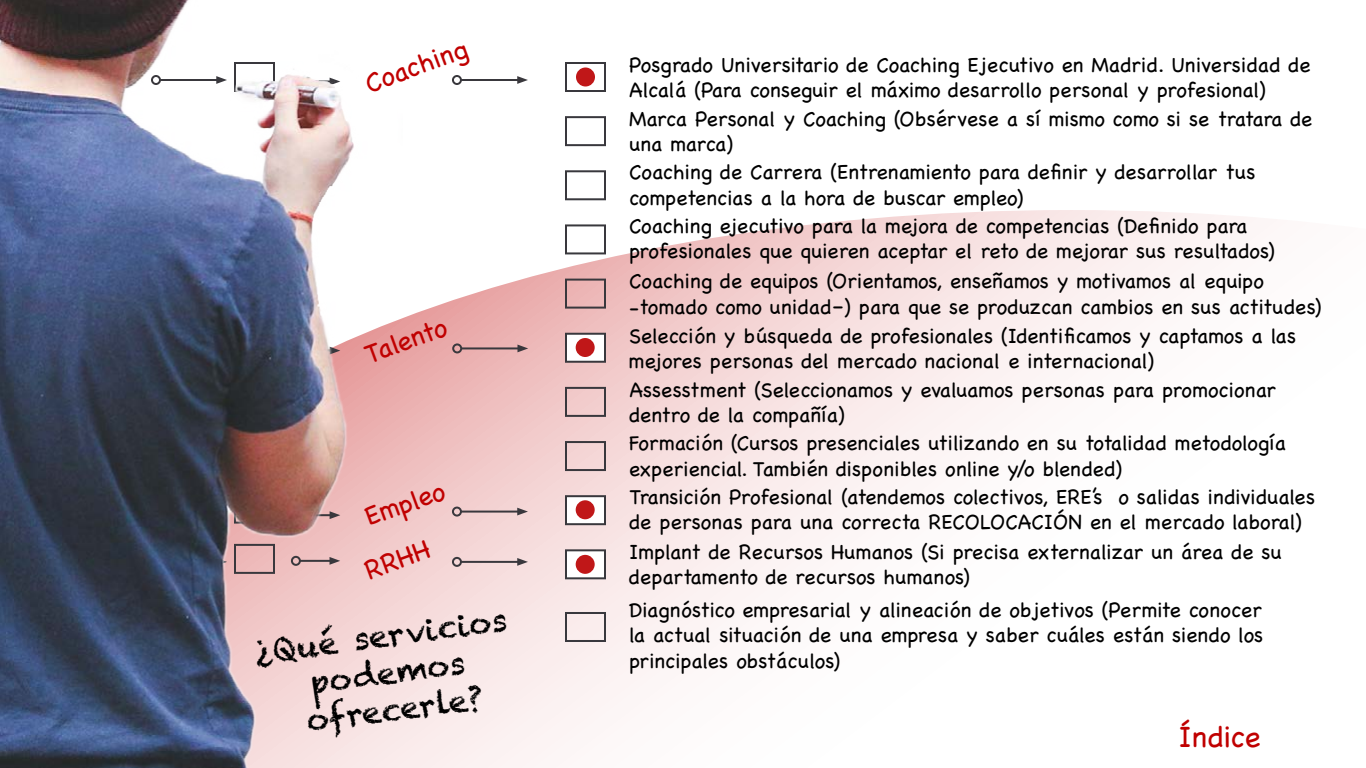
<style>
.page{position:relative;width:1366px;height:768px;background:#fff}
.page>*{position:absolute;margin:0;border:0;box-sizing:border-box;transform-origin:0 0}
.t1{font:31px/37.2px "Chalkduster";color:#000;text-align:center}
.t2{font:30px "Chalkboard";color:#c00000}
.t3{font:27px "Chalkboard";color:#c00000}
.t4{font:21px/25.2px "Chalkboard";color:#000}
</style>
<div class="page">
<svg style="left:403px;top:210px;width:844px;height:558px"></svg>
<hr style="left:461px;top:79px;width:60px;height:2px;background:#39383d">
<div style="left:452px;top:75px;width:10px;height:10px;border:2px solid #39383d;border-radius:50%"></div>
<svg style="left:517px;top:76px;width:11px;height:8px"></svg>
<hr style="left:461px;top:511px;width:60px;height:2px;background:#39383d">
<div style="left:452px;top:507px;width:10px;height:10px;border:2px solid #39383d;border-radius:50%"></div>
<svg style="left:517px;top:508px;width:11px;height:7px"></svg>
<hr style="left:461px;top:347px;width:60px;height:2px;background:#39383d">
<div style="left:452px;top:343px;width:10px;height:10px;border:2px solid #39383d;border-radius:50%"></div>
<svg style="left:517px;top:345px;width:11px;height:7px"></svg>
<hr style="left:461px;top:561px;width:60px;height:2px;background:#39383d">
<div style="left:452px;top:557px;width:10px;height:10px;border:2px solid #39383d;border-radius:50%"></div>
<svg style="left:517px;top:558px;width:11px;height:8px"></svg>
<div style="left:565px;top:62px;width:41px;height:30px;background:#fff;border:2px solid #39383d"></div>
<div style="left:565px;top:224px;width:41px;height:30px;border:2px solid #39383d"></div>
<div style="left:565px;top:387px;width:41px;height:30px;border:2px solid #39383d"></div>
<div style="left:565px;top:549px;width:41px;height:30px;background:#fff;border:2px solid #39383d"></div>
<div style="left:565px;top:116px;width:41px;height:30px;border:2px solid #39383d"></div>
<div style="left:565px;top:279px;width:41px;height:30px;border:2px solid #39383d"></div>
<div style="left:565px;top:441px;width:41px;height:30px;border:2px solid #39383d"></div>
<div style="left:565px;top:612px;width:41px;height:30px;border:2px solid #39383d"></div>
<div style="left:565px;top:170px;width:41px;height:30px;border:2px solid #39383d"></div>
<div style="left:565px;top:333px;width:41px;height:30px;background:#fff;border:2px solid #39383d"></div>
<div style="left:565px;top:495px;width:41px;height:30px;background:#fff;border:2px solid #39383d"></div>
<img style="left:0;top:0;width:403px;height:768px">
<div style="left:576px;top:68px;width:19px;height:18px;background:#c01718;border-radius:50%"></div>
<div style="left:576px;top:338px;width:19px;height:19px;background:#c01718;border-radius:50%"></div>
<div style="left:576px;top:500px;width:19px;height:19px;background:#c01718;border-radius:50%"></div>
<div style="left:576px;top:555px;width:19px;height:19px;background:#c01718;border-radius:50%"></div>
<p class="t3" style="left:361px;top:69px;width:108px;rotate:-20deg">Coaching</p>
<p class="t3" style="left:360px;top:340px;width:86px;rotate:-20deg">Talento</p>
<p class="t3" style="left:360px;top:503px;width:84px;rotate:-20deg">Empleo</p>
<p class="t3" style="left:360px;top:556px;width:69px;rotate:-20deg">RRHH</p>
<p class="t1" style="left:252px;top:633px;width:256px;rotate:-7deg">¿Qué servicios podemos ofrecerle?</p>
<p class="t4" style="left:629px;top:52px;width:683px">Posgrado Universitario de Coaching Ejecutivo en Madrid. Universidad de<br>Alcalá (Para conseguir el máximo desarrollo personal y profesional)</p>
<p class="t4" style="left:629px;top:106px;width:685px">Marca Personal y Coaching (Obsérvese a sí mismo como si se tratara de una marca)</p>
<p class="t4" style="left:629px;top:160px;width:628px">Coaching de Carrera (Entrenamiento para definir y desarrollar tus competencias a la hora de buscar empleo)</p>
<p class="t4" style="left:629px;top:213px;width:647px">Coaching ejecutivo para la mejora de competencias (Definido para profesionales que quieren aceptar el reto de mejorar sus resultados)</p>
<p class="t4" style="left:629px;top:269px;width:694px">Coaching de equipos (Orientamos, enseñamos y motivamos al equipo -tomado como unidad–) para que se produzcan cambios en sus actitudes)</p>
<p class="t4" style="left:629px;top:323px;width:669px">Selección y búsqueda de profesionales (Identificamos y captamos a las mejores personas del mercado nacional e internacional)</p>
<p class="t4" style="left:630px;top:377px;width:648px">Assesstment (Seleccionamos y evaluamos personas para promocionar dentro de la compañía)</p>
<p class="t4" style="left:629px;top:430px;width:658px">Formación (Cursos presenciales utilizando en su totalidad metodología experiencial. También disponibles online y/o blended)</p>
<p class="t4" style="left:630px;top:484px;width:687px">Transición Profesional (atendemos colectivos, ERE’s o salidas individuales de personas para una correcta RECOLOCACIÓN en el mercado laboral)</p>
<p class="t4" style="left:629px;top:539px;width:654px">Implant de Recursos Humanos (Si precisa externalizar un área de su departamento de recursos humanos)</p>
<p class="t4" style="left:629px;top:597px;width:636px;text-align:justify">Diagnóstico empresarial y alineación de objetivos (Permite conocer la actual situación de una empresa y saber cuáles están siendo los principales obstáculos)</p>
<h2 class="t2" style="left:1178px;top:719px;width:84px">Índice</h2>
</div>
